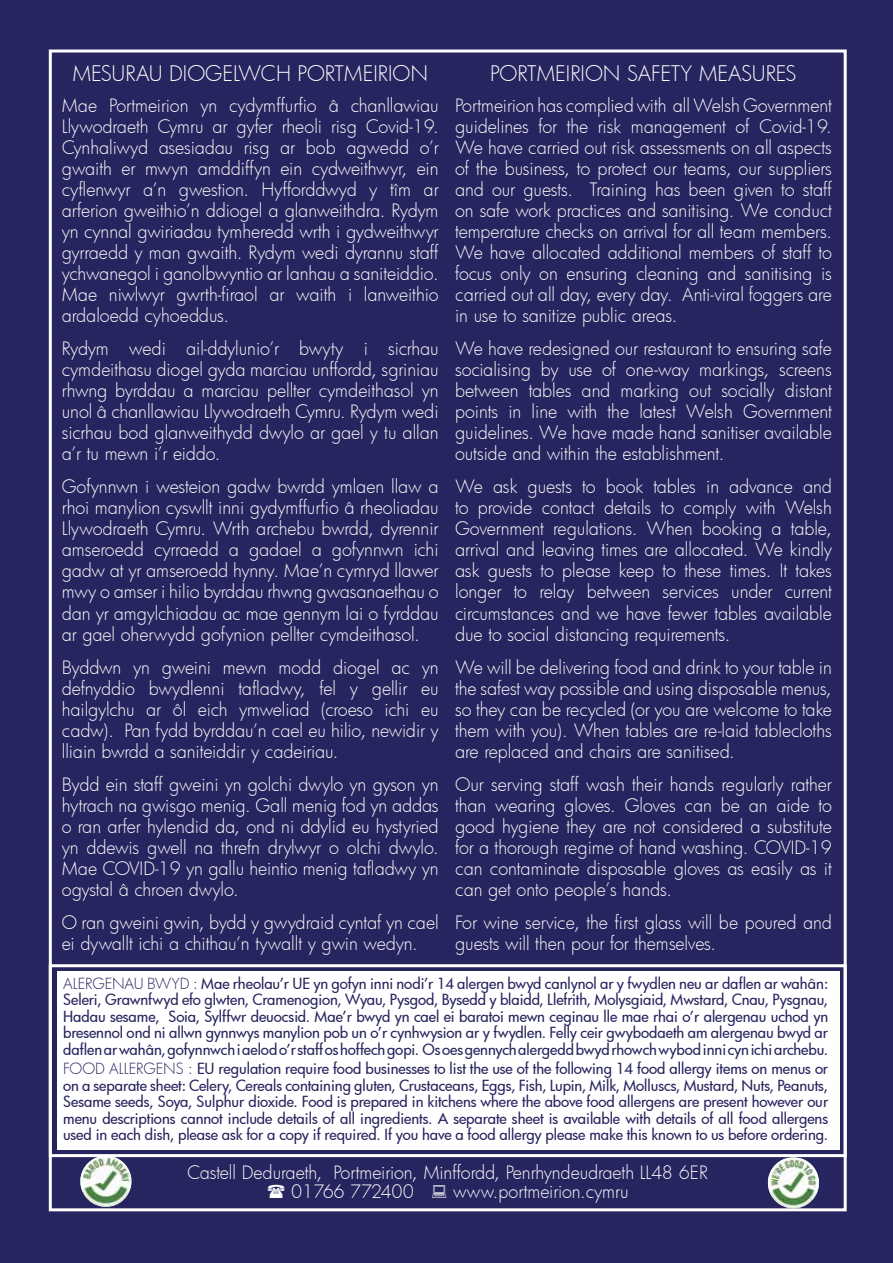
<style>
.page{position:relative;width:893px;height:1263px;background:#27255f}
.page>*{position:absolute;margin:0;border:0;box-sizing:border-box;transform-origin:0 0}
.t1{font:300 21px "Futura";color:#fff}
.t2{font:300 18px/21px "Futura";letter-spacing:-.005em;color:#fff;text-align:justify}
.t3{font:500 15px/16.5px "Futura";letter-spacing:-.005em;color:#27255f;text-align:justify}
.s1{font-weight:300}
</style>
<div class="page">
<div style="left:57px;top:971px;width:782px;height:179px;background:#fff"></div>
<div style="left:49px;top:964px;width:798px;height:193px;border:3px solid #fff"></div>
<img style="left:81px;top:1157px;width:50px;height:50px">
<img style="left:768px;top:1159px;width:51px;height:49px">
<svg style="left:268px;top:1184px;width:17px;height:14px"></svg>
<svg style="left:432px;top:1185px;width:14px;height:13px"></svg>
<p class="t1" style="left:72px;top:59px;width:357px">MESURAU DIOGELWCH PORTMEIRION</p>
<p class="t2" style="left:62px;top:95px;width:378px">Mae Portmeirion yn cydymffurfio â chanllawiau Llywodraeth Cymru ar gyfer rheoli risg Covid-19.<br>Cynhaliwyd asesiadau risg ar bob agwedd o’r gwaith er mwyn amddiffyn ein cydweithwyr, ein cyflenwyr a’n gwestion. Hyfforddwyd y tîm ar arferion gweithio’n ddiogel a glanweithdra. Rydym yn cynnal gwiriadau tymheredd wrth i gydweithwyr gyrraedd y man gwaith. Rydym wedi dyrannu staff ychwanegol i ganolbwyntio ar lanhau a saniteiddio.<br>Mae niwlwyr gwrth-firaol ar waith i lanweithio ardaloedd cyhoeddus.</p>
<p class="t2" style="left:62px;top:338px;width:378px">Rydym wedi ail-ddylunio’r bwyty i sicrhau cymdeithasu diogel gyda marciau unffordd, sgriniau rhwng byrddau a marciau pellter cymdeithasol yn unol â chanllawiau Llywodraeth Cymru. Rydym wedi sicrhau bod glanweithydd dwylo ar gael y tu allan a’r tu mewn i’r eiddo.</p>
<p class="t2" style="left:62px;top:476px;width:378px">Gofynnwn i westeion gadw bwrdd ymlaen llaw a rhoi manylion cyswllt inni gydymffurfio â rheoliadau Llywodraeth Cymru. Wrth archebu bwrdd, dyrennir amseroedd cyrraedd a gadael a gofynnwn ichi gadw at yr amseroedd hynny. Mae’n cymryd llawer mwy o amser i hilio byrddau rhwng gwasanaethau o dan yr amgylchiadau ac mae gennym lai o fyrddau ar gael oherwydd gofynion pellter cymdeithasol.</p>
<p class="t2" style="left:62px;top:656px;width:378px">Byddwn yn gweini mewn modd diogel ac yn defnyddio bwydlenni tafladwy, fel y gellir eu hailgylchu ar ôl eich ymweliad (croeso ichi eu cadw). Pan fydd byrddau’n cael eu hilio, newidir y lliain bwrdd a saniteiddir y cadeiriau.</p>
<p class="t2" style="left:62px;top:773px;width:378px">Bydd ein staff gweini yn golchi dwylo yn gyson yn hytrach na gwisgo menig. Gall menig fod yn addas o ran arfer hylendid da, ond ni ddylid eu hystyried yn ddewis gwell na threfn drylwyr o olchi dwylo.<br>Mae COVID-19 yn gallu heintio menig tafladwy yn ogystal â chroen dwylo.</p>
<p class="t2" style="left:62px;top:911px;width:378px">O ran gweini gwin, bydd y gwydraid cyntaf yn cael ei dywallt ichi a chithau’n tywallt y gwin wedyn.</p>
<p class="t1" style="left:490px;top:59px;width:308px">PORTMEIRION SAFETY MEASURES</p>
<p class="t2" style="left:455px;top:95px;width:378px">Portmeirion has complied with all Welsh Government guidelines for the risk management of Covid-19.<br>We have carried out risk assessments on all aspects of the business, to protect our teams, our suppliers and our guests. Training has been given to staff on safe work practices and sanitising. We conduct temperature checks on arrival for all team members.<br>We have allocated additional members of staff to focus only on ensuring cleaning and sanitising is carried out all day, every day. Anti-viral foggers are in use to sanitize public areas.</p>
<p class="t2" style="left:455px;top:338px;width:378px">We have redesigned our restaurant to ensuring safe socialising by use of one-way markings, screens between tables and marking out socially distant points in line with the latest Welsh Government guidelines. We have made hand sanitiser available outside and within the establishment.</p>
<p class="t2" style="left:455px;top:476px;width:378px">We ask guests to book tables in advance and to provide contact details to comply with Welsh Government regulations. When booking a table, arrival and leaving times are allocated. We kindly ask guests to please keep to these times. It takes longer to relay between services under current circumstances and we have fewer tables available due to social distancing requirements.</p>
<p class="t2" style="left:455px;top:656px;width:378px">We will be delivering food and drink to your table in the safest way possible and using disposable menus, so they can be recycled (or you are welcome to take them with you). When tables are re-laid tablecloths are replaced and chairs are sanitised.</p>
<p class="t2" style="left:455px;top:773px;width:378px">Our serving staff wash their hands regularly rather than wearing gloves. Gloves can be an aide to good hygiene they are not considered a substitute for a thorough regime of hand washing. COVID-19 can contaminate disposable gloves as easily as it can get onto people’s hands.</p>
<p class="t2" style="left:455px;top:911px;width:378px">For wine service, the first glass will be poured and guests will then pour for themselves.</p>
<p class="t3" style="left:63px;top:975px;width:767px"><span class="s1">ALERGENAU BWYD :</span> Mae rheolau’r UE yn gofyn inni nodi’r 14 alergen bwyd canlynol ar y fwydlen neu ar daflen ar wahân:<br>Seleri, Grawnfwyd efo glwten, Cramenogion, Wyau, Pysgod, Bysedd y blaidd, Llefrith, Molysgiaid, Mwstard, Cnau, Pysgnau, Hadau sesame, Soia, Sylffwr deuocsid. Mae’r bwyd yn cael ei baratoi mewn ceginau lle mae rhai o’r alergenau uchod yn bresennol ond ni allwn gynnwys manylion pob un o’r cynhwysion ar y fwydlen. Felly ceir gwybodaeth am alergenau bwyd ar daflen ar wahân, gofynnwch i aelod o’r staff os hoffech gopi. Os oes gennych alergedd bwyd rhowch wybod inni cyn ichi archebu.</p>
<p class="t3" style="left:63px;top:1060px;width:767px"><span class="s1">FOOD ALLERGENS :</span> EU regulation require food businesses to list the use of the following 14 food allergy items on menus or on a separate sheet: Celery, Cereals containing gluten, Crustaceans, Eggs, Fish, Lupin, Milk, Molluscs, Mustard, Nuts, Peanuts, Sesame seeds, Soya, Sulphur dioxide. Food is prepared in kitchens where the above food allergens are present however our menu descriptions cannot include details of all ingredients. A separate sheet is available with details of all food allergens used in each dish, please ask for a copy if required. If you have a food allergy please make this known to us before ordering.</p>
<p class="t2" style="left:291px;top:1163px;width:418px;line-height:18.6px;text-indent:-104px">Castell Deduraeth, Portmeirion, Minffordd, Penrhyndeudraeth LL48 6ER<br>01766 772400</p>
<p class="t2" style="left:453px;top:1180px;width:177px">www.portmeirion.cymru</p>
</div>
